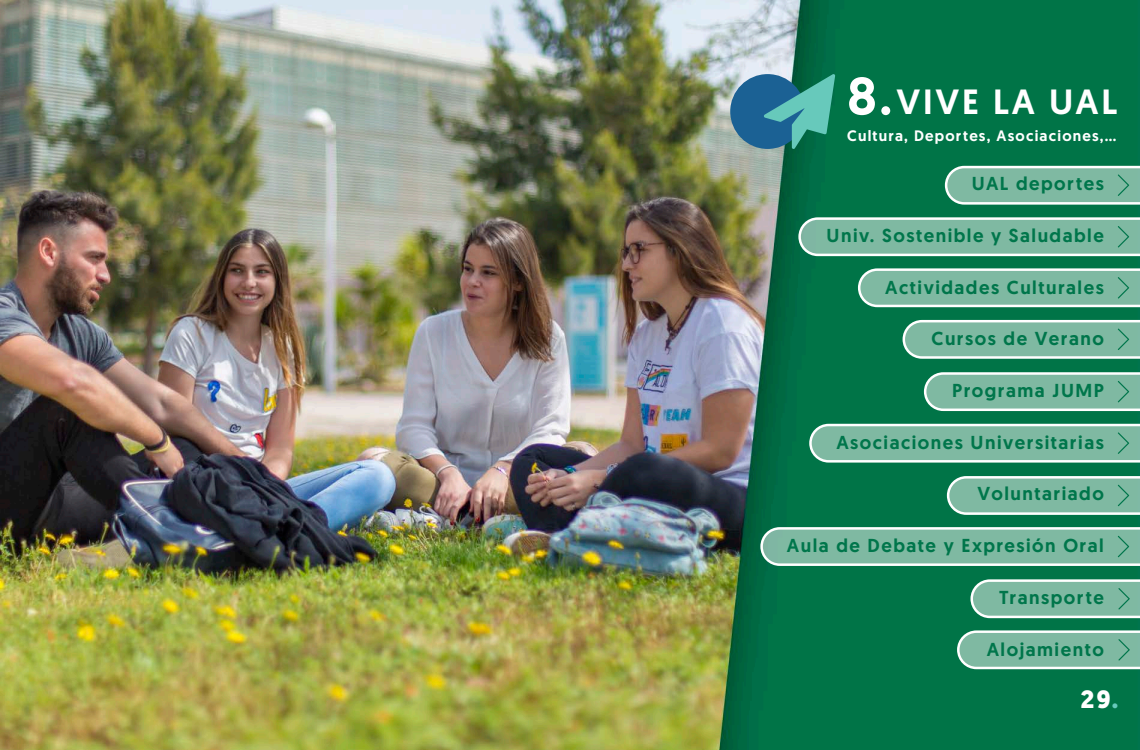
<style>
.page{position:relative;width:1140px;height:750px;background:#fff}
.page>*{position:absolute;margin:0;border:0;box-sizing:border-box;transform-origin:0 0}
.t1{font:500 35px "Geomanist";letter-spacing:.08em;color:#fff}
.t2{font:700 25px "Geomanist";color:#fff}
.t3{font:500 18.75px "Geomanist";letter-spacing:.08em;color:#00764b}
.t4{font:500 15.12px "Geomanist";letter-spacing:.08em;color:#fff}
.s1{font-size:52.5px}
.s2{color:#67c9bb}
</style>
<div class="page">
<img style="left:0;top:0;width:1140px;height:750px">
<svg style="left:809px;top:424px;width:331px;height:39px;background:#8bc0ab"></svg>
<svg style="left:924px;top:372px;width:216px;height:39px;background:#8bc0ab"></svg>
<svg style="left:903px;top:320px;width:237px;height:39px;background:#8cc0ab"></svg>
<svg style="left:858px;top:268px;width:282px;height:39px;background:#8bbfab"></svg>
<svg style="left:798px;top:217px;width:342px;height:39px;background:#8bbfab"></svg>
<svg style="left:945px;top:166px;width:195px;height:39px;background:#8bbfaa"></svg>
<svg style="left:760px;top:527px;width:380px;height:39px;background:#8dc0ac"></svg>
<svg style="left:947px;top:476px;width:193px;height:39px;background:#8cc0ab"></svg>
<svg style="left:957px;top:630px;width:183px;height:39px;background:#8abfaa"></svg>
<svg style="left:970px;top:579px;width:170px;height:39px;background:#8abfaa"></svg>
<div style="left:730px;top:74px;width:75px;height:75px;background:#1b6194;border-radius:50%"></div>
<svg style="left:764px;top:74px;width:71px;height:75px"></svg>
<h1 class="t1" style="left:847px;top:79px;width:272px"><span class="s1">8.</span>VIVE LA UAL</h1>
<p class="t4" style="left:847px;top:125px;width:271px">Cultura, Deportes, Asociaciones,…</p>
<p class="t3" style="left:972px;top:171px;width:134px">UAL deportes</p>
<p class="t3" style="left:827px;top:223px;width:279px">Univ. Sostenible y Saludable</p>
<p class="t3" style="left:885px;top:275px;width:220px">Actividades Culturales</p>
<p class="t3" style="left:932px;top:326px;width:174px">Cursos de Verano</p>
<p class="t3" style="left:952px;top:378px;width:153px">Programa JUMP</p>
<p class="t3" style="left:836px;top:430px;width:269px">Asociaciones Universitarias</p>
<p class="t3" style="left:978px;top:481px;width:128px">Voluntariado</p>
<p class="t3" style="left:787px;top:533px;width:318px">Aula de Debate y Expresión Oral</p>
<p class="t3" style="left:999px;top:585px;width:106px">Transporte</p>
<p class="t3" style="left:987px;top:637px;width:119px">Alojamiento</p>
<h2 class="t2" style="left:1080px;top:683px;width:39px">29<span class="s2">.</span></h2>
</div>
